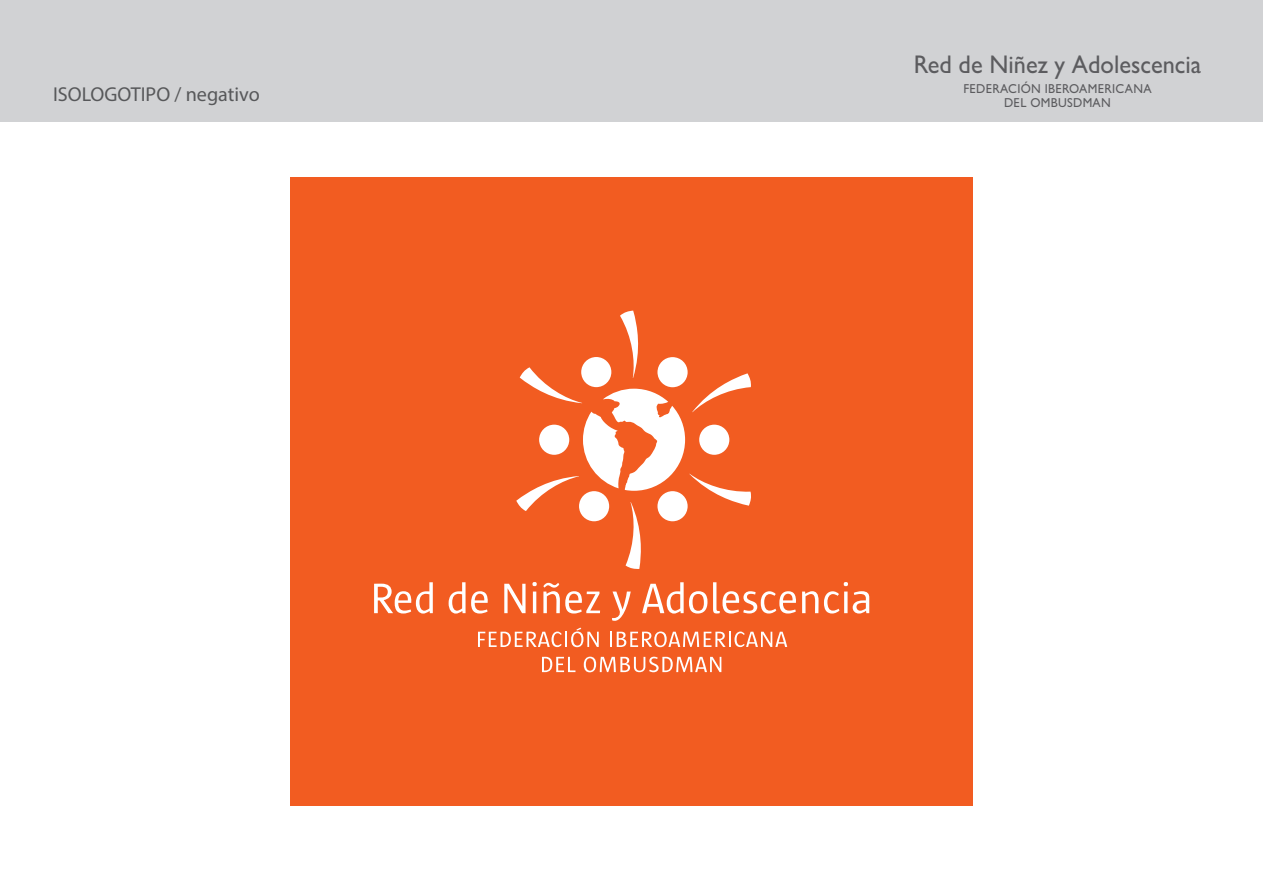
<style>
.page{position:relative;width:1263px;height:893px;background:#fff}
.page>*{position:absolute;margin:0;border:0;box-sizing:border-box;transform-origin:0 0}
.t1{font:500 25.65px "Gill Sans MT Pro";color:#5c5c5f;scale:.95 1}
.t2{font:20.1px "Myriad Pro";color:#57585a}
.t3{font:500 13.05px/13.6px "Gill Sans MT Pro";letter-spacing:.025em;color:#5c5c5f;text-align:center;scale:.95 1}
</style>
<div class="page">
<div style="left:290px;top:177px;width:683px;height:629px;background:#f25c21"></div>
<svg style="left:374px;top:582px;width:59px;height:32px"></svg>
<svg style="left:449px;top:582px;width:16px;height:32px"></svg>
<svg style="left:471px;top:591px;width:17px;height:22px"></svg>
<svg style="left:504px;top:584px;width:21px;height:29px"></svg>
<svg style="left:532px;top:582px;width:5px;height:31px"></svg>
<svg style="left:543px;top:583px;width:57px;height:30px"></svg>
<svg style="left:612px;top:592px;width:19px;height:29px"></svg>
<svg style="left:642px;top:582px;width:65px;height:32px"></svg>
<svg style="left:713px;top:582px;width:83px;height:31px"></svg>
<svg style="left:802px;top:591px;width:16px;height:22px"></svg>
<svg style="left:824px;top:582px;width:45px;height:31px"></svg>
<svg style="left:478px;top:628px;width:121px;height:19px"></svg>
<svg style="left:610px;top:631px;width:177px;height:16px"></svg>
<svg style="left:542px;top:657px;width:33px;height:15px"></svg>
<svg style="left:584px;top:657px;width:137px;height:15px"></svg>
<svg style="left:516px;top:311px;width:235px;height:258px"></svg>
<div style="left:0;top:0;width:1263px;height:122px;background:#d1d2d4"></div>
<h2 class="t2" style="left:53px;top:82px;width:208px">ISOLOGOTIPO / negativo</h2>
<h1 class="t1" style="left:914px;top:49px;width:304px">Red de Niñez y Adolescencia</h1>
<p class="t3" style="left:963px;top:82px;width:200px">FEDERACIÓN IBEROAMERICANA<br>DEL OMBUSDMAN</p>
</div>
